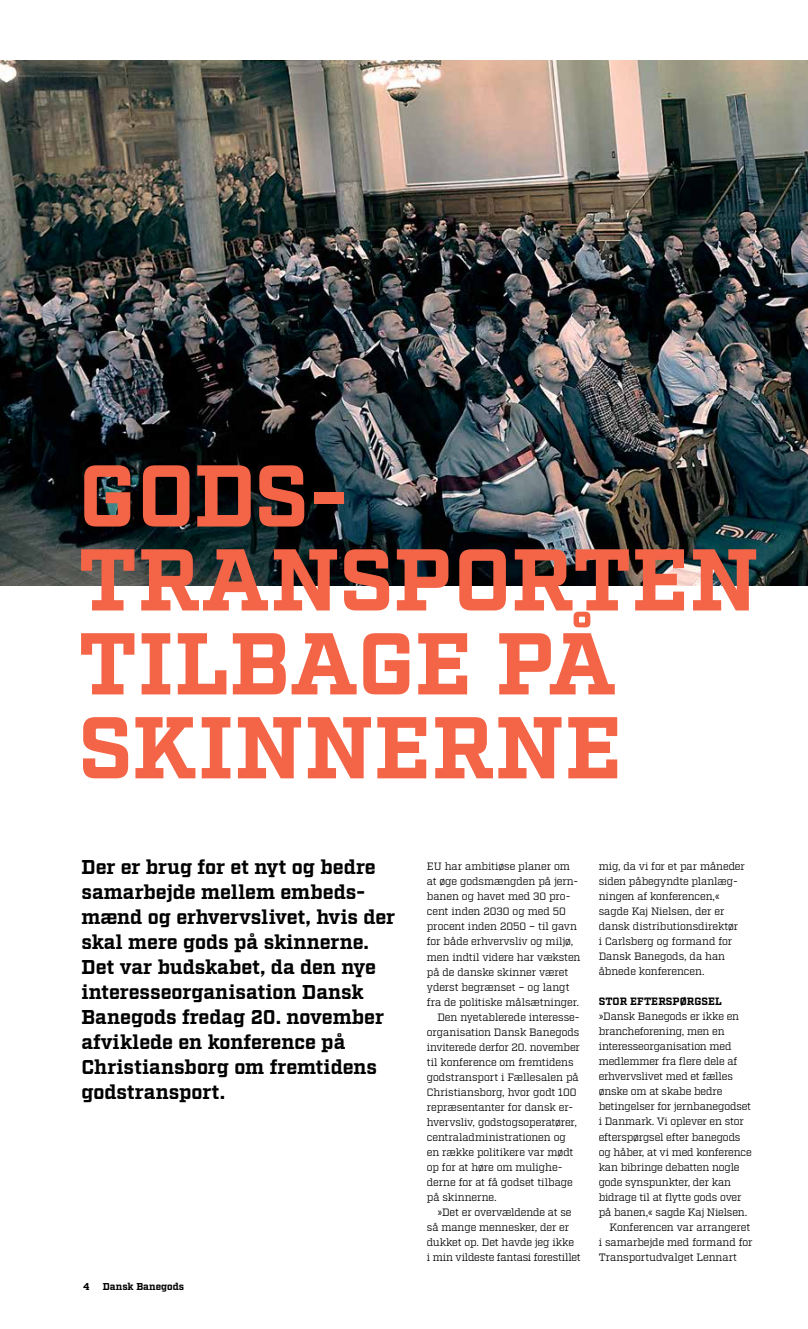
<style>
.page{position:relative;width:808px;height:1329px;background:#fff}
.page>*{position:absolute;margin:0;border:0;box-sizing:border-box;transform-origin:0 0}
.t1{font:700 87.38px/83.9px "Factoria";letter-spacing:.005em;color:#f46447}
.t2{font:700 20px/25px "Factoria";letter-spacing:-.01em;color:#000}
.t3{font:10.62px/15px "Factoria";letter-spacing:-.01em;color:#000}
.t4{font:700 10.62px "Factoria";color:#000}
.t5{font:700 10px "Factoria";color:#000}
</style>
<div class="page">
<img style="left:0;top:60px;width:808px;height:525px">
<h1 class="t1" style="left:78px;top:458px;width:682px">GODS-<br>TRANSPORTEN<br>TILBAGE PÅ<br>SKINNERNE</h1>
<p class="t2" style="left:81px;top:855px;width:315px">Der er brug for et nyt og bedre samarbejde mellem embeds&shy;mænd og erhvervslivet, hvis der skal mere gods på skinnerne.<br>Det var budskabet, da den nye interesseorganisation Dansk<br>Banegods fredag 20. november afviklede en konference på<br>Christiansborg om fremtidens godstransport.</p>
<p class="t5" style="left:83px;top:1281px;width:8px">4</p>
<p class="t5" style="left:103px;top:1281px;width:83px">Dansk Banegods</p>
<p class="t3" style="left:427px;top:859px;width:145px">EU har ambitiøse planer om</p>
<p class="t3" style="left:427px;top:874px;width:153px">at øge godsmængden på jern-</p>
<p class="t3" style="left:427px;top:889px;width:145px">banen og havet med 30 pro-</p>
<p class="t3" style="left:427px;top:904px;width:141px">cent inden 2030 og med 50</p>
<p class="t3" style="left:427px;top:919px;width:152px">procent inden 2050 – til gavn</p>
<p class="t3" style="left:427px;top:934px;width:148px">for både erhvervsliv og miljø,</p>
<p class="t3" style="left:427px;top:949px;width:155px">men indtil videre har væksten</p>
<p class="t3" style="left:427px;top:964px;width:143px">på de danske skinner været</p>
<p class="t3" style="left:427px;top:979px;width:144px">yderst begrænset – og langt</p>
<p class="t3" style="left:427px;top:994px;width:154px">fra de politiske målsætninger.</p>
<p class="t3" style="left:437px;top:1009px;width:142px">Den nyetablerede interesse-</p>
<p class="t3" style="left:427px;top:1024px;width:154px">organisation Dansk Banegods</p>
<p class="t3" style="left:427px;top:1039px;width:155px">inviterede derfor 20. november</p>
<p class="t3" style="left:427px;top:1054px;width:148px">til konference om fremtidens</p>
<p class="t3" style="left:427px;top:1069px;width:153px">godstransport i Fællesalen på</p>
<p class="t3" style="left:427px;top:1084px;width:151px">Christiansborg, hvor godt 100</p>
<p class="t3" style="left:427px;top:1099px;width:148px">repræsentanter for dansk er-</p>
<p class="t3" style="left:427px;top:1114px;width:152px">hvervsliv, godstogsoperatører,</p>
<p class="t3" style="left:427px;top:1129px;width:141px">centraladministrationen og</p>
<p class="t3" style="left:427px;top:1144px;width:148px">en række politikere var mødt</p>
<p class="t3" style="left:427px;top:1159px;width:137px">op for at høre om mulighe-</p>
<p class="t3" style="left:427px;top:1174px;width:147px">derne for at få godset tilbage</p>
<p class="t3" style="left:427px;top:1189px;width:71px">på skinnerne.</p>
<p class="t3" style="left:437px;top:1204px;width:136px">»Det er overvældende at se</p>
<p class="t3" style="left:427px;top:1219px;width:144px">så mange mennesker, der er</p>
<p class="t3" style="left:427px;top:1234px;width:149px">dukket op. Det havde jeg ikke</p>
<p class="t3" style="left:427px;top:1249px;width:155px">i min vildeste fantasi forestillet</p>
<p class="t3" style="left:599px;top:859px;width:148px">mig, da vi for et par måneder siden påbegyndte planlæg&shy;ningen af konferencen,« sagde Kaj Nielsen, der er dansk distributionsdirektør<br>i Carlsberg og formand for<br>Dansk Banegods, da han åbnede konferencen.</p>
<p class="t4" style="left:599px;top:995px;width:125px">STOR EFTERSPØRGSEL</p>
<p class="t3" style="left:599px;top:1009px;width:142px">»Dansk Banegods er ikke en</p>
<p class="t3" style="left:599px;top:1024px;width:127px">brancheforening, men en</p>
<p class="t3" style="left:599px;top:1039px;width:134px">interesseorganisation med</p>
<p class="t3" style="left:599px;top:1054px;width:140px">medlemmer fra flere dele af</p>
<p class="t3" style="left:599px;top:1069px;width:136px">erhvervslivet med et fælles</p>
<p class="t3" style="left:599px;top:1084px;width:125px">ønske om at skabe bedre</p>
<p class="t3" style="left:599px;top:1099px;width:154px">betingelser for jernbanegodset</p>
<p class="t3" style="left:599px;top:1114px;width:147px">i Danmark. Vi oplever en stor</p>
<p class="t3" style="left:599px;top:1129px;width:143px">efterspørgsel efter banegods</p>
<p class="t3" style="left:599px;top:1144px;width:154px">og håber, at vi med konference</p>
<p class="t3" style="left:599px;top:1159px;width:142px">kan bibringe debatten nogle</p>
<p class="t3" style="left:599px;top:1174px;width:134px">gode synspunkter, der kan</p>
<p class="t3" style="left:599px;top:1189px;width:144px">bidrage til at flytte gods over</p>
<p class="t3" style="left:599px;top:1204px;width:150px">på banen,« sagde Kaj Nielsen.</p>
<p class="t3" style="left:609px;top:1219px;width:143px">Konferencen var arrangeret</p>
<p class="t3" style="left:599px;top:1234px;width:155px">i samarbejde med formand for</p>
<p class="t3" style="left:599px;top:1249px;width:140px">Transportudvalget Lennart</p>
</div>
